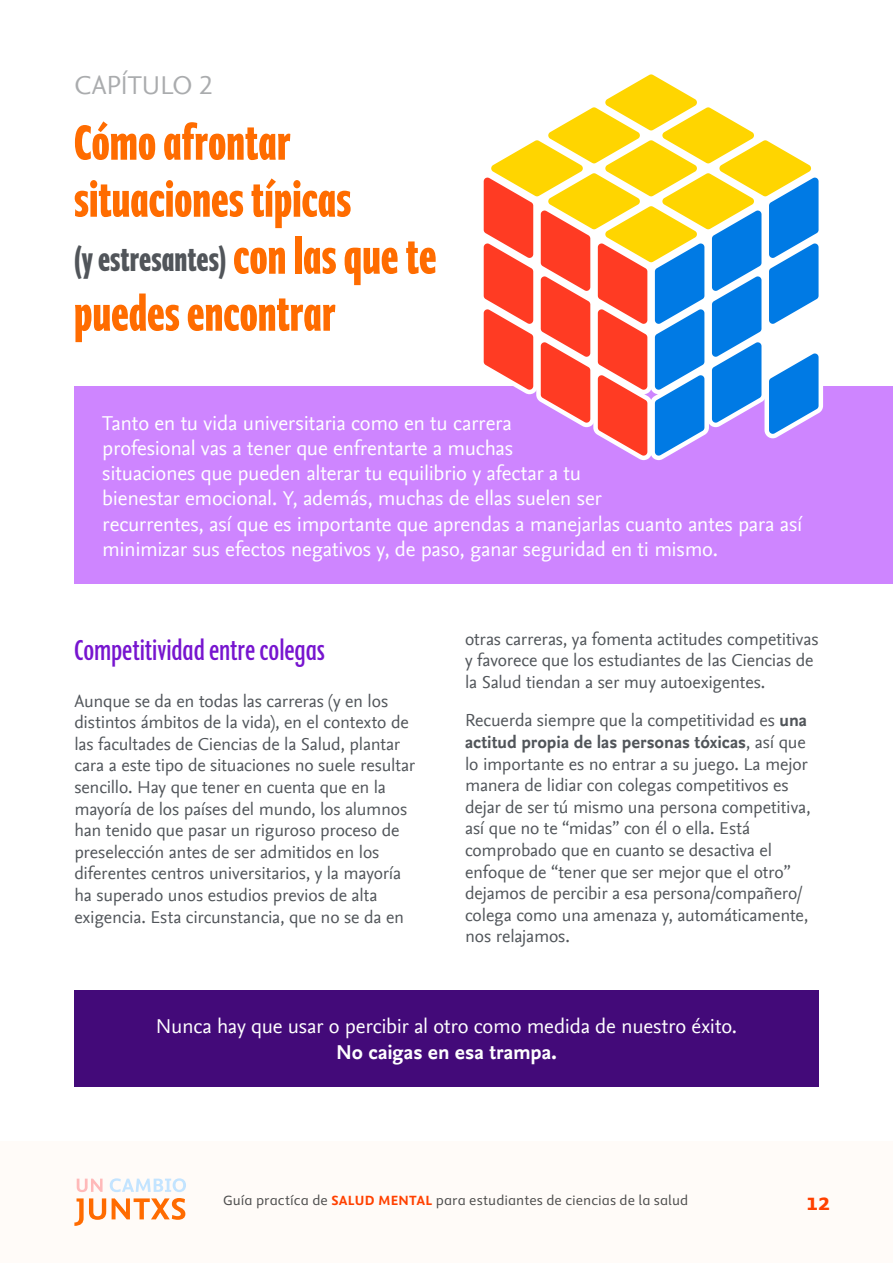
<style>
.page{position:relative;width:893px;height:1263px;background:#fff}
.page>*{position:absolute;margin:0;border:0;box-sizing:border-box;transform-origin:0 0}
.t1{font:700 condensed 57px/57px "Elsevier Display";letter-spacing:.015em;color:#ff6c00}
.t2{font:700 condensed 39px "Elsevier Display";letter-spacing:.02em;color:#51555a}
.t3{font:condensed 33px "Elsevier Display";letter-spacing:.015em;color:#7715cf}
.t4{font:27px "Nexus Sans Offc Pro";letter-spacing:-.01em;color:#aaacae}
.t5{font:700 27px "Elsevier Sans";color:#ff4000}
.t6{font:21px/25.2px "Nexus Sans Offc Pro";letter-spacing:-.01em;color:#fff}
.t7{font:700 21px "Nexus Sans Offc Pro";color:#fff}
.t8{font:18px/21.6px "Nexus Sans Offc Pro";letter-spacing:-.01em;color:#51555a}
.t9{font:15px "Elsevier Sans";color:#4c4c4c}
.s1{font-size:57px;color:#ff6c00}
.s2{font-weight:700}
.s3{font-weight:700;color:#ff4000}
</style>
<div class="page">
<div style="left:0;top:1141px;width:893px;height:122px;background:#fffbf8"></div>
<svg style="left:77px;top:1178px;width:26px;height:14px"></svg>
<svg style="left:110px;top:1178px;width:76px;height:14px"></svg>
<svg style="left:74px;top:1198px;width:32px;height:28px"></svg>
<svg style="left:112px;top:1198px;width:73px;height:22px"></svg>
<div style="left:74px;top:387px;width:819px;height:197px;background:#ce85ff"></div>
<div style="left:74px;top:990px;width:745px;height:96px;background:#430a79"></div>
<svg style="left:476px;top:74px;width:350px;height:387px"></svg>
<h3 class="t4" style="left:74px;top:65px;width:140px">CAPÍTULO 2</h3>
<h1 class="t1" style="left:74px;top:115px;width:278px">Cómo afrontar situaciones típicas</h1>
<h2 class="t2" style="left:74px;top:239px;width:363px">(y estresantes) <span class="s1">con las que te</span></h2>
<h1 class="t1" style="left:74px;top:286px;width:262px">puedes encontrar</h1>
<p class="t6" style="left:102px;top:409px;width:702px">Tanto en tu vida universitaria como en tu carrera<br>profesional vas a tener que enfrentarte a muchas<br>situaciones que pueden alterar tu equilibrio y afectar a tu<br>bienestar emocional. Y, además, muchas de ellas suelen ser<br>recurrentes, así que es importante que aprendas a manejarlas cuanto antes para así minimizar sus efectos negativos y, de paso, ganar seguridad en ti mismo.</p>
<h3 class="t3" style="left:74px;top:633px;width:252px">Competitividad entre colegas</h3>
<p class="t8" style="left:74px;top:689px;width:342px">Aunque se da en todas las carreras (y en los distintos ámbitos de la vida), en el contexto de las facultades de Ciencias de la Salud, plantar cara a este tipo de situaciones no suele resultar sencillo. Hay que tener en cuenta que en la mayoría de los países del mundo, los alumnos han tenido que pasar un riguroso proceso de preselección antes de ser admitidos en los diferentes centros universitarios, y la mayoría ha superado unos estudios previos de alta exigencia. Esta circunstancia, que no se da en</p>
<p class="t8" style="left:465px;top:627px;width:355px">otras carreras, ya fomenta actitudes competitivas y favorece que los estudiantes de las Ciencias de la Salud tiendan a ser muy autoexigentes.</p>
<p class="t8" style="left:465px;top:709px;width:347px">Recuerda siempre que la competitividad es <span class="s2">una actitud propia de las personas tóxicas</span>, así que lo importante es no entrar a su juego. La mejor manera de lidiar con colegas competitivos es dejar de ser tú mismo una persona competitiva, así que no te “midas” con él o ella. Está comprobado que en cuanto se desactiva el enfoque de “tener que ser mejor que el otro” dejamos de percibir a esa persona/compañero/ colega como una amenaza y, automáticamente, nos relajamos.</p>
<p class="t6" style="left:156px;top:1013px;width:583px">Nunca hay que usar o percibir al otro como medida de nuestro éxito.</p>
<p class="t7" style="left:336px;top:1036px;width:222px">No caigas en esa trampa.</p>
<p class="t9" style="left:223px;top:1193px;width:467px">Guía practíca de <span class="s3">SALUD MENTAL</span> para estudiantes de ciencias de la salud</p>
<h3 class="t5" style="left:807px;top:1186px;width:25px">12</h3>
</div>
